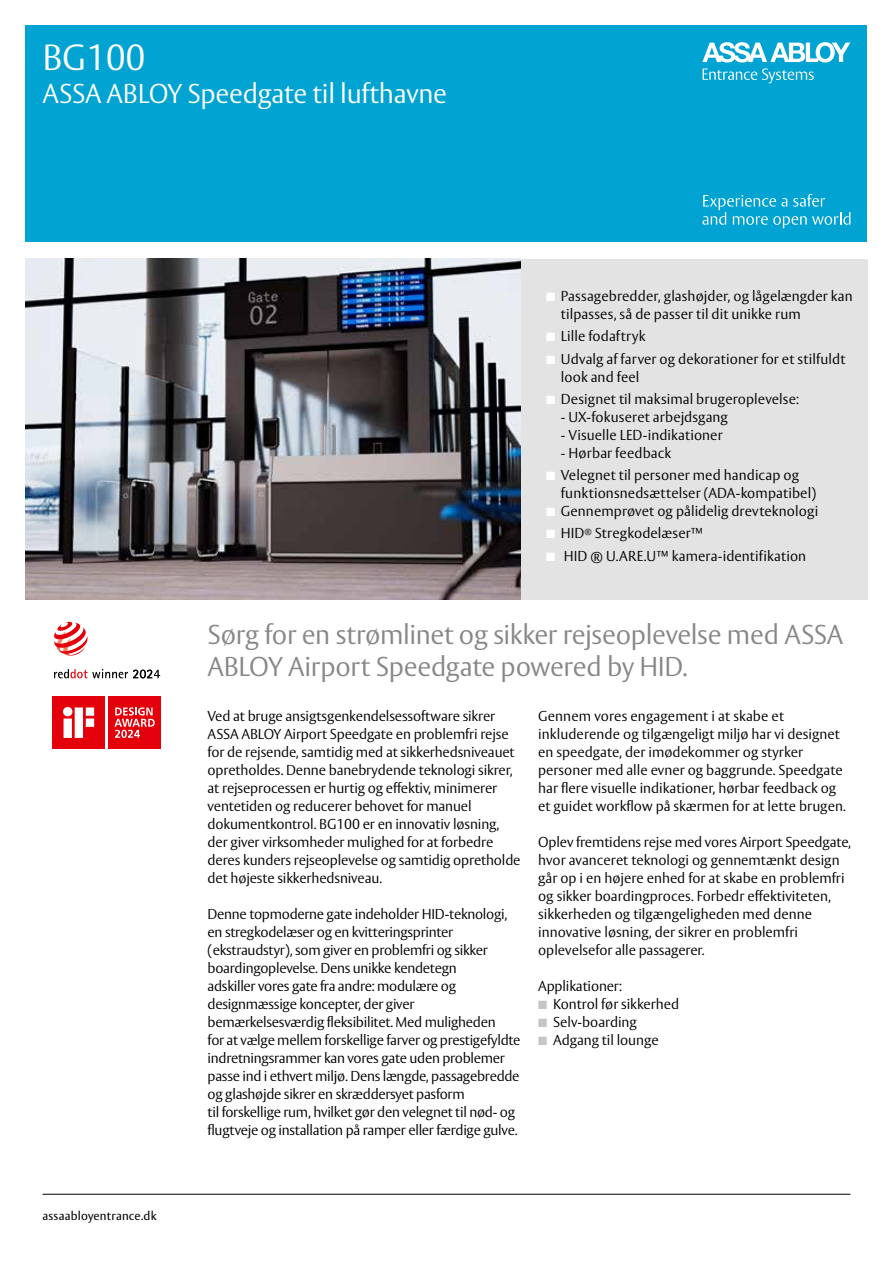
<style>
.page{position:relative;width:893px;height:1263px;background:#fff}
.page>*{position:absolute;margin:0;border:0;box-sizing:border-box;transform-origin:0 0}
.t1{font:300 36px "ASSA Vesta";letter-spacing:-.01em;color:#fff}
.t2{font:300 27px/32.4px "ASSA Vesta";letter-spacing:-.015em;color:#868786}
.t3{font:300 27px "ASSA Vesta";letter-spacing:-.01em;color:#fff}
.t4{font:300 14.25px/18px "ASSA Vesta";letter-spacing:-.01em;color:#000}
.t5{font:300 14.25px/18px "ASSA Vesta";letter-spacing:.01em;color:#000}
.t6{font:12px "ASSA Vesta";letter-spacing:.015em;color:#000}
.s1{color:#fff}
.s2{color:#c5c6c6}
</style>
<div class="page">
<div style="left:372px;top:259px;width:495px;height:341px;background:#e3e3e3"></div>
<img style="left:26px;top:259px;width:495px;height:341px">
<div style="left:52px;top:696px;width:53px;height:53px;background:#e3000b"></div>
<svg style="left:63px;top:707px;width:31px;height:31px"></svg>
<div style="left:108px;top:696px;width:53px;height:53px;background:#e3000b"></div>
<svg style="left:114px;top:707px;width:41px;height:31px"></svg>
<div style="left:26px;top:26px;width:841px;height:216px;background:#00a3d1"></div>
<svg style="left:702px;top:42px;width:148px;height:41px"></svg>
<svg style="left:702px;top:194px;width:148px;height:34px"></svg>
<hr style="left:43px;top:1194px;width:807px;height:1px;background:#000">
<svg style="left:54px;top:622px;width:34px;height:33px"></svg>
<svg style="left:54px;top:669px;width:106px;height:9px"></svg>
<h1 class="t1" style="left:43px;top:36px;width:105px">BG100</h1>
<h2 class="t3" style="left:43px;top:77px;width:406px">ASSA ABLOY Speedgate til lufthavne</h2>
<p class="t4" style="left:561px;top:288px;width:293px;text-indent:-15px"><span class="s1">■</span> Passagebredder, glashøjder, og lågelængder kan tilpasses, så de passer til dit unikke rum</p>
<p class="t5" style="left:546px;top:328px;width:101px"><span class="s1">■</span> Lille fodaftryk</p>
<p class="t5" style="left:561px;top:350px;width:286px;text-indent:-15px"><span class="s1">■</span> Udvalg af farver og dekorationer for et stilfuldt look and feel</p>
<p class="t4" style="left:546px;top:390px;width:255px"><span class="s1">■</span> Designet til maksimal brugeroplevelse:</p>
<p class="t4" style="left:561px;top:408px;width:169px">- UX-fokuseret arbejdsgang</p>
<p class="t4" style="left:561px;top:426px;width:163px">- Visuelle LED-indikationer</p>
<p class="t5" style="left:561px;top:444px;width:112px">- Hørbar feedback</p>
<p class="t5" style="left:561px;top:467px;width:257px;text-indent:-15px"><span class="s1">■</span> Velegnet til personer med handicap og funktionsnedsættelser (ADA-kompatibel)</p>
<p class="t4" style="left:546px;top:503px;width:274px"><span class="s1">■</span> Gennemprøvet og pålidelig drevteknologi</p>
<p class="t4" style="left:546px;top:525px;width:159px"><span class="s1">■</span> HID<sup>®</sup> Stregkodelæser™</p>
<p class="t5" style="left:546px;top:547px;width:262px"><span class="s1">■</span> HID ® U.ARE.U™ kamera-identifikation</p>
<h2 class="t2" style="left:207px;top:619px;width:637px">Sørg for en strømlinet og sikker rejseoplevelse med ASSA<br>ABLOY Airport Speedgate powered by HID.</h2>
<p class="t6" style="left:43px;top:1209px;width:115px">assaabloyentrance.dk</p>
<p class="t4" style="left:208px;top:707px;width:314px">Ved at bruge ansigtsgenkendelsessoftware sikrer ASSA ABLOY Airport Speedgate en problemfri rejse for de rejsende, samtidig med at sikkerhedsniveauet opretholdes. Denne banebrydende teknologi sikrer, at rejseprocessen er hurtig og effektiv, minimerer ventetiden og reducerer behovet for manuel dokumentkontrol. BG100 er en innovativ løsning, der giver virksomheder mulighed for at forbedre deres kunders rejseoplevelse og samtidig opretholde det højeste sikkerhedsniveau.</p>
<p class="t4" style="left:208px;top:905px;width:314px">Denne topmoderne gate indeholder HID-teknologi, en stregkodelæser og en kvitteringsprinter (ekstraudstyr), som giver en problemfri og sikker boardingoplevelse. Dens unikke kendetegn<br>adskiller vores gate fra andre: modulære og designmæssige koncepter, der giver bemærkelsesværdig fleksibilitet. Med muligheden<br>for at vælge mellem forskellige farver og prestigefyldte indretningsrammer kan vores gate uden problemer passe ind i ethvert miljø. Dens længde, passagebredde og glashøjde sikrer en skræddersyet pasform<br>til forskellige rum, hvilket gør den velegnet til nød- og flugtveje og installation på ramper eller færdige gulve.</p>
<p class="t4" style="left:538px;top:707px;width:309px">Gennem vores engagement i at skabe et inkluderende og tilgængeligt miljø har vi designet en speedgate, der imødekommer og styrker personer med alle evner og baggrunde. Speedgate har flere visuelle indikationer, hørbar feedback og et guidet workflow på skærmen for at lette brugen.</p>
<p class="t4" style="left:538px;top:833px;width:314px">Oplev fremtidens rejse med vores Airport Speedgate, hvor avanceret teknologi og gennemtænkt design går op i en højere enhed for at skabe en problemfri og sikker boardingproces. Forbedr effektiviteten, sikkerheden og tilgængeligheden med denne innovative løsning, der sikrer en problemfri oplevelsefor alle passagerer.</p>
<p class="t4" style="left:538px;top:977px;width:86px">Applikationer:</p>
<p class="t4" style="left:538px;top:995px;width:143px"><span class="s2">■</span> Kontrol før sikkerhed</p>
<p class="t4" style="left:538px;top:1013px;width:100px"><span class="s2">■</span> Selv-boarding</p>
<p class="t4" style="left:538px;top:1031px;width:122px"><span class="s2">■</span> Adgang til lounge</p>
</div>
